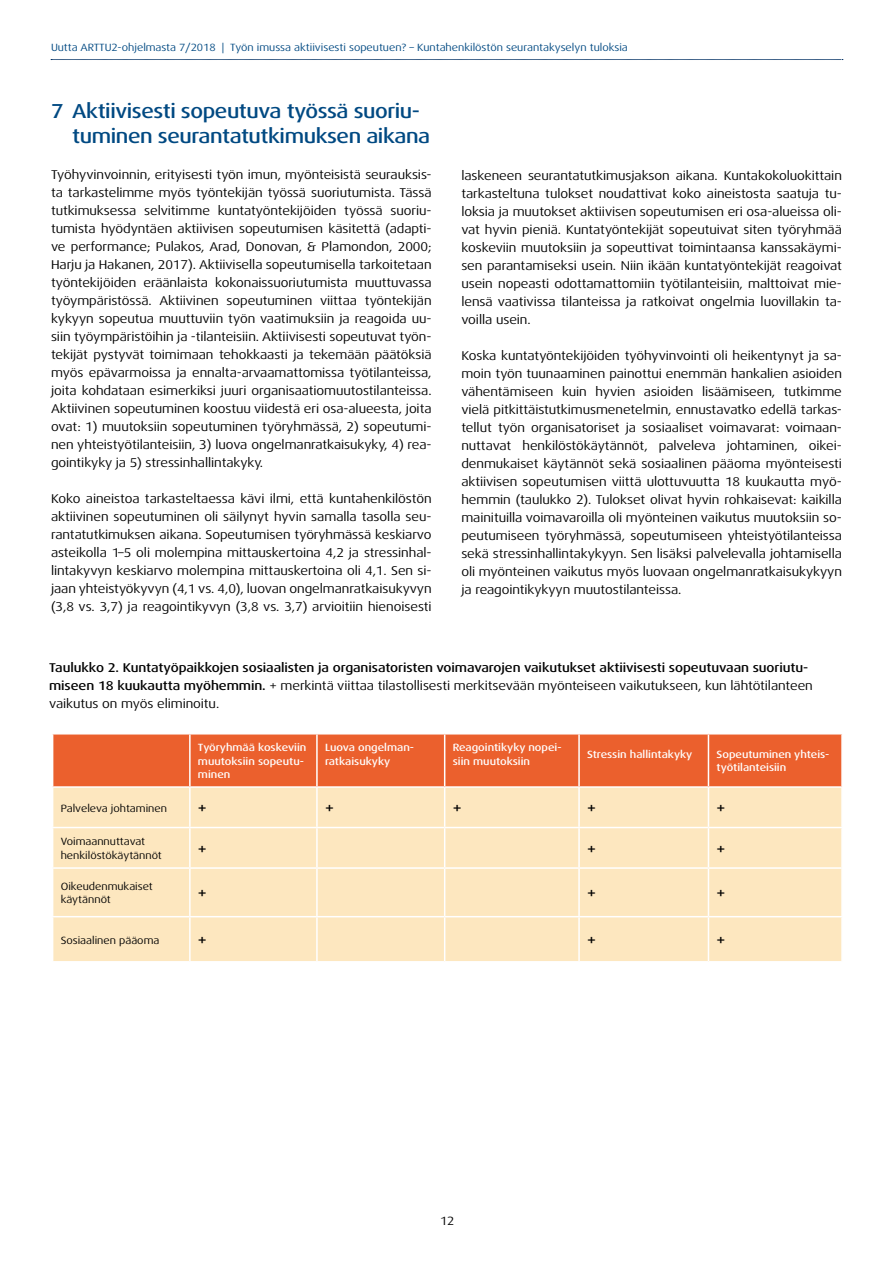
<style>
.page{position:relative;width:893px;height:1263px;background:#fff}
.page>*{position:absolute;margin:0;border:0;box-sizing:border-box;transform-origin:0 0}
.Väliotsikko1{font:500 expanded 20.25px/25.5px "Dax OT";letter-spacing:-.02em;color:#004982}
.Taulukko{font:500 expanded 15px "Dax OT";color:#000}
.Leipis{font:expanded 12.75px/18px "Dax OT";letter-spacing:-.005em;color:#000;text-align:justify}
.Leipis-2{font:500 expanded 12.75px/18px "Dax OT";letter-spacing:-.005em;color:#000}
.t1{font:expanded 12px "Dax OT";color:#000}
.Taulukko_otsikko{font:500 expanded 10.5px/13.5px "Dax OT";color:#fff}
.t2{font:expanded 10.5px "Dax OT";color:#004982}
.Taulukko-2{font:expanded 10.5px/13.5px "Dax OT";color:#000}
.s1{font-weight:400}
</style>
<div class="page">
<svg style="left:51px;top:59px;width:792px;height:1px"></svg>
<div style="left:53px;top:734px;width:788px;height:52px;background:#eb602d"></div>
<div style="left:53px;top:788px;width:788px;height:173px;background:#fde7bf"></div>
<hr style="left:189px;top:734px;width:2px;height:52px;background:#fff">
<hr style="left:316px;top:734px;width:2px;height:52px;background:#fff">
<hr style="left:444px;top:734px;width:1px;height:52px;background:#fff">
<hr style="left:578px;top:734px;width:2px;height:52px;background:#fff">
<hr style="left:708px;top:734px;width:1px;height:52px;background:#fff">
<hr style="left:189px;top:788px;width:2px;height:39px;background:#fff">
<hr style="left:316px;top:788px;width:2px;height:39px;background:#fff">
<hr style="left:444px;top:788px;width:1px;height:39px;background:#fff">
<hr style="left:578px;top:788px;width:2px;height:39px;background:#fff">
<hr style="left:708px;top:788px;width:1px;height:39px;background:#fff">
<hr style="left:52px;top:827px;width:138px;height:1px;background:#fff">
<hr style="left:190px;top:827px;width:127px;height:1px;background:#fff">
<hr style="left:189px;top:828px;width:2px;height:39px;background:#fff">
<hr style="left:317px;top:827px;width:128px;height:1px;background:#fff">
<hr style="left:316px;top:828px;width:2px;height:39px;background:#fff">
<hr style="left:445px;top:827px;width:134px;height:1px;background:#fff">
<hr style="left:444px;top:828px;width:1px;height:39px;background:#fff">
<hr style="left:579px;top:827px;width:129px;height:1px;background:#fff">
<hr style="left:578px;top:828px;width:2px;height:39px;background:#fff">
<hr style="left:708px;top:827px;width:135px;height:1px;background:#fff">
<hr style="left:708px;top:828px;width:1px;height:39px;background:#fff">
<hr style="left:52px;top:867px;width:138px;height:2px;background:#fff">
<hr style="left:190px;top:867px;width:127px;height:2px;background:#fff">
<hr style="left:189px;top:869px;width:2px;height:47px;background:#fff">
<hr style="left:317px;top:867px;width:128px;height:2px;background:#fff">
<hr style="left:316px;top:869px;width:2px;height:47px;background:#fff">
<hr style="left:445px;top:867px;width:134px;height:2px;background:#fff">
<hr style="left:444px;top:869px;width:1px;height:47px;background:#fff">
<hr style="left:579px;top:867px;width:129px;height:2px;background:#fff">
<hr style="left:578px;top:869px;width:2px;height:47px;background:#fff">
<hr style="left:708px;top:867px;width:135px;height:2px;background:#fff">
<hr style="left:708px;top:869px;width:1px;height:47px;background:#fff">
<hr style="left:52px;top:916px;width:138px;height:1px;background:#fff">
<hr style="left:190px;top:916px;width:127px;height:1px;background:#fff">
<hr style="left:189px;top:917px;width:2px;height:44px;background:#fff">
<hr style="left:317px;top:916px;width:128px;height:1px;background:#fff">
<hr style="left:316px;top:917px;width:2px;height:44px;background:#fff">
<hr style="left:445px;top:916px;width:134px;height:1px;background:#fff">
<hr style="left:444px;top:917px;width:1px;height:44px;background:#fff">
<hr style="left:579px;top:916px;width:129px;height:1px;background:#fff">
<hr style="left:578px;top:917px;width:2px;height:44px;background:#fff">
<hr style="left:708px;top:916px;width:135px;height:1px;background:#fff">
<hr style="left:708px;top:917px;width:1px;height:44px;background:#fff">
<p class="t2" style="left:51px;top:41px;width:578px">Uutta ARTTU2-ohjelmasta 7/2018 | Työn imussa aktiivisesti sopeutuen? – Kuntahenkilöstön seurantakyselyn tuloksia</p>
<p class="Väliotsikko1" style="left:72px;top:98px;width:359px;text-indent:-21px">7 Aktiivisesti sopeutuva työssä suoriu&shy;tuminen seurantatutkimuksen aikana</p>
<p class="Leipis" style="left:51px;top:166px;width:382px">Työhyvinvoinnin, erityisesti työn imun, myönteisistä seurauksis&shy;ta tarkastelimme myös työntekijän työssä suoriutumista. Tässä tutkimuksessa selvitimme kuntatyöntekijöiden työssä suoriu&shy;tumista hyödyntäen aktiivisen sopeutumisen käsitettä (adapti&shy;ve performance; Pulakos, Arad, Donovan, &amp; Plamondon, 2000; Harju ja Hakanen, 2017). Aktiivisella sopeutumisella tarkoitetaan työntekijöiden eräänlaista kokonaissuoriutumista muuttuvassa työympäristössä. Aktiivinen sopeutuminen viittaa työntekijän kykyyn sopeutua muuttuviin työn vaatimuksiin ja reagoida uu&shy;siin työympäristöihin ja -tilanteisiin. Aktiivisesti sopeutuvat työn&shy;tekijät pystyvät toimimaan tehokkaasti ja tekemään päätöksiä myös epävarmoissa ja ennalta-arvaamattomissa työtilanteissa, joita kohdataan esimerkiksi juuri organisaatiomuutostilanteissa.<br>Aktiivinen sopeutuminen koostuu viidestä eri osa-alueesta, joita ovat: 1) muutoksiin sopeutuminen työryhmässä, 2) sopeutumi&shy;nen yhteistyötilanteisiin, 3) luova ongelmanratkaisukyky, 4) rea&shy;gointikyky ja 5) stressinhallintakyky.</p>
<p class="Leipis" style="left:51px;top:490px;width:382px">Koko aineistoa tarkasteltaessa kävi ilmi, että kuntahenkilöstön aktiivinen sopeutuminen oli säilynyt hyvin samalla tasolla seu&shy;rantatutkimuksen aikana. Sopeutumisen työryhmässä keskiarvo asteikolla 1–5 oli molempina mittauskertoina 4,2 ja stressinhal&shy;lintakyvyn keskiarvo molempina mittauskertoina oli 4,1. Sen si&shy;jaan yhteistyökyvyn (4,1 vs. 4,0), luovan ongelmanratkaisukyvyn (3,8 vs. 3,7) ja reagointikyvyn (3,8 vs. 3,7) arvioitiin hienoisesti</p>
<p class="Leipis" style="left:461px;top:167px;width:382px">laskeneen seurantatutkimusjakson aikana. Kuntakokoluokittain tarkasteltuna tulokset noudattivat koko aineistosta saatuja tu&shy;loksia ja muutokset aktiivisen sopeutumisen eri osa-alueissa oli&shy;vat hyvin pieniä. Kuntatyöntekijät sopeutuivat siten työryhmää koskeviin muutoksiin ja sopeuttivat toimintaansa kanssakäymi&shy;sen parantamiseksi usein. Niin ikään kuntatyöntekijät reagoivat usein nopeasti odottamattomiin työtilanteisiin, malttoivat mie&shy;lensä vaativissa tilanteissa ja ratkoivat ongelmia luovillakin ta&shy;voilla usein.</p>
<p class="Leipis" style="left:461px;top:347px;width:382px">Koska kuntatyöntekijöiden työhyvinvointi oli heikentynyt ja sa&shy;moin työn tuunaaminen painottui enemmän hankalien asioiden vähentämiseen kuin hyvien asioiden lisäämiseen, tutkimme vielä pitkittäistutkimusmenetelmin, ennustavatko edellä tarkas&shy;tellut työn organisatoriset ja sosiaaliset voimavarat: voimaan&shy;nuttavat henkilöstökäytännöt, palveleva johtaminen, oikei&shy;denmukaiset käytännöt sekä sosiaalinen pääoma myönteisesti aktiivisen sopeutumisen viittä ulottuvuutta 18 kuukautta myö&shy;hemmin (taulukko 2). Tulokset olivat hyvin rohkaisevat: kaikilla mainituilla voimavaroilla oli myönteinen vaikutus muutoksiin so&shy;peutumiseen työryhmässä, sopeutumiseen yhteistyötilanteissa sekä stressinhallintakykyyn. Sen lisäksi palvelevalla johtamisella oli myönteinen vaikutus myös luovaan ongelmanratkaisukykyyn ja reagointikykyyn muutostilanteissa.</p>
<p class="Leipis-2" style="left:49px;top:658px;width:765px">Taulukko 2. Kuntatyöpaikkojen sosiaalisten ja organisatoristen voimavarojen vaikutukset aktiivisesti sopeutuvaan suoriutu&shy;miseen 18 kuukautta myöhemmin. <span class="s1">+ merkintä viittaa tilastollisesti merkitsevään myönteiseen vaikutukseen, kun lähtötilanteen vaikutus on myös eliminoitu.</span></p>
<p class="Taulukko_otsikko" style="left:198px;top:741px;width:110px">Työryhmää koskeviin muutoksiin sopeutu&shy;minen</p>
<p class="Taulukko_otsikko" style="left:325px;top:741px;width:91px">Luova ongelman&shy;ratkaisukyky</p>
<p class="Taulukko_otsikko" style="left:453px;top:741px;width:110px">Reagointikyky nopei&shy;siin muutoksiin</p>
<p class="Taulukko_otsikko" style="left:587px;top:748px;width:107px">Stressin hallintakyky</p>
<p class="Taulukko_otsikko" style="left:717px;top:748px;width:114px">Sopeutuminen yhteis&shy;työtilanteisiin</p>
<p class="Taulukko-2" style="left:61px;top:801px;width:108px">Palveleva johtaminen</p>
<p class="Taulukko" style="left:198px;top:799px;width:10px">+</p>
<p class="Taulukko" style="left:325px;top:799px;width:10px">+</p>
<p class="Taulukko" style="left:453px;top:799px;width:10px">+</p>
<p class="Taulukko" style="left:587px;top:799px;width:10px">+</p>
<p class="Taulukko" style="left:717px;top:799px;width:10px">+</p>
<p class="Taulukko-2" style="left:61px;top:835px;width:103px">Voimaannuttavat henkilöstökäytännöt</p>
<p class="Taulukko" style="left:198px;top:839px;width:10px">+</p>
<p class="Taulukko" style="left:587px;top:839px;width:10px">+</p>
<p class="Taulukko" style="left:717px;top:839px;width:10px">+</p>
<p class="Taulukko-2" style="left:61px;top:880px;width:94px">Oikeudenmukaiset käytännöt</p>
<p class="Taulukko" style="left:198px;top:884px;width:10px">+</p>
<p class="Taulukko" style="left:587px;top:884px;width:10px">+</p>
<p class="Taulukko" style="left:717px;top:884px;width:10px">+</p>
<p class="Taulukko-2" style="left:61px;top:933px;width:100px">Sosiaalinen pääoma</p>
<p class="Taulukko" style="left:198px;top:930px;width:10px">+</p>
<p class="Taulukko" style="left:587px;top:930px;width:10px">+</p>
<p class="Taulukko" style="left:717px;top:930px;width:10px">+</p>
<p class="t1" style="left:440px;top:1213px;width:16px">12</p>
</div>
